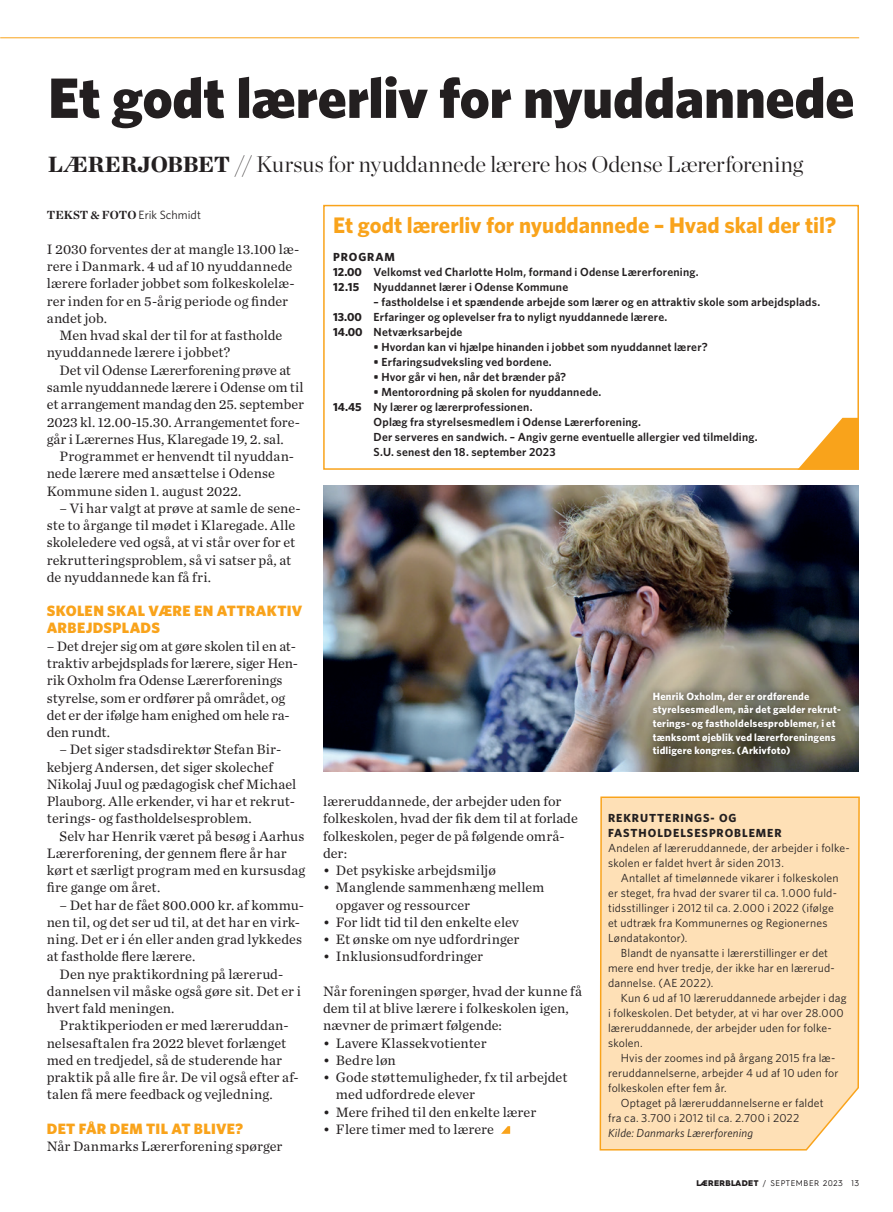
<style>
.page{position:relative;width:893px;height:1212px;background:#fff}
.page>*{position:absolute;margin:0;border:0;box-sizing:border-box;transform-origin:0 0}
.t1{font:900 57px "Whitney";letter-spacing:-.005em;color:#231f20}
.t2{font:300 22.5px "Chronicle Display";letter-spacing:-.01em;color:#231f20}
.t3{font:700 22.5px "Whitney";color:#f9a31b}
.t4{font:900 15px/17.2px "Whitney";letter-spacing:.02em;color:#f9a31b}
.t5{font:14.25px/17.2px "Chronicle Text G1";color:#231f20}
.t6{font:12px "Whitney";letter-spacing:.005em;color:#231f20}
.t7{font:11.7px/15px "Whitney";letter-spacing:.015em;color:#231f20}
.t8{font:600 11.7px/15px "Whitney";letter-spacing:.015em;color:#231f20}
.t9{font:700 11.7px/15px "Whitney";letter-spacing:.08em;color:#231f20}
.t10{font:italic 11.7px "Whitney";letter-spacing:.015em;color:#231f20}
.t11{font:700 10.5px/13.5px "Whitney";letter-spacing:.02em;color:#fff}
.t12{font:8.25px "Hurme Geometric Sans 3";letter-spacing:.07em;color:#231f20}
.s1{font-family:"Chronicle Deck";font-weight:900}
.s2{font-family:"Chronicle Deck";font-weight:700}
.s3{font-weight:700}
.s4{font-weight:900}
</style>
<div class="page">
<img style="left:323px;top:485px;width:536px;height:286px">
<hr style="left:0;top:37px;width:859px;height:1px;background:#f9a31b">
<svg style="left:501px;top:1126px;width:9px;height:8px"></svg>
<div style="left:323px;top:205px;width:536px;height:265px;border:2px solid #f9a31b"></div>
<div style="left:646px;top:685px;width:201px;height:77px;background:#231f20;opacity:.7"></div>
<svg style="left:797px;top:418px;width:62px;height:52px"></svg>
<div style="left:599px;top:796px;width:261px;height:355px;background:#fee0b6"></div>
<h1 class="t1" style="left:48px;top:60px;width:808px">Et godt lærerliv for nyuddannede</h1>
<h2 class="t2" style="left:48px;top:147px;width:756px"><span class="s1">LÆRERJOBBET</span> // Kursus for nyuddannede lærere hos Odense Lærerforening</h2>
<p class="t6" style="left:47px;top:207px;width:156px"><span class="s2">TEKST &amp; FOTO</span> Erik Schmidt</p>
<p class="t5" style="left:47px;top:240px;width:254px">I 2030 forventes der at mangle 13.100 læ&shy;rere i Danmark. 4 ud af 10 nyuddannede lærere forlader jobbet som folkeskolelæ&shy;rer inden for en 5-årig periode og finder andet job.</p>
<p class="t5" style="left:47px;top:326px;width:237px;text-indent:13px">Men hvad skal der til for at fastholde nyuddannede lærere i jobbet?</p>
<p class="t5" style="left:47px;top:361px;width:259px;text-indent:13px">Det vil Odense Lærerforening prøve at samle nyuddannede lærere i Odense om til et arrangement mandag den 25. september 2023 kl. 12.00-15.30. Arrangementet fore&shy;går i Lærernes Hus, Klaregade 19, 2. sal.</p>
<p class="t5" style="left:47px;top:447px;width:249px;text-indent:13px">Programmet er henvendt til nyuddan&shy;nede lærere med ansættelse i Odense<br>Kommune siden 1. august 2022.</p>
<p class="t5" style="left:47px;top:499px;width:256px;text-indent:13px">– Vi har valgt at prøve at samle de sene&shy;ste to årgange til mødet i Klaregade. Alle skoleledere ved også, at vi står over for et rekrutteringsproblem, så vi satser på, at de nyuddannede kan få fri.</p>
<p class="t4" style="left:47px;top:602px;width:257px">SKOLEN SKAL VÆRE EN ATTRAKTIV<br>ARBEJDSPLADS</p>
<p class="t5" style="left:47px;top:636px;width:253px">– Det drejer sig om at gøre skolen til en at&shy;traktiv arbejdsplads for lærere, siger Hen&shy;rik Oxholm fra Odense Lærerforenings styrelse, som er ordfører på området, og det er der ifølge ham enighed om hele ra&shy;den rundt.</p>
<p class="t5" style="left:47px;top:740px;width:251px;text-indent:13px">– Det siger stadsdirektør Stefan Bir&shy;kebjerg Andersen, det siger skolechef Nikolaj Juul og pædagogisk chef Michael Plauborg. Alle erkender, vi har et rekrut&shy;terings- og fastholdelsesproblem.</p>
<p class="t5" style="left:47px;top:826px;width:260px;text-indent:13px">Selv har Henrik været på besøg i Aarhus Lærerforening, der gennem flere år har kørt et særligt program med en kursusdag fire gange om året.</p>
<p class="t5" style="left:47px;top:895px;width:259px;text-indent:13px">– Det har de fået 800.000 kr. af kommu&shy;nen til, og det ser ud til, at det har en virk&shy;ning. Det er i én eller anden grad lykkedes at fastholde flere lærere.</p>
<p class="t5" style="left:47px;top:964px;width:256px;text-indent:13px">Den nye praktikordning på lærerud&shy;dannelsen vil måske også gøre sit. Det er i hvert fald meningen.</p>
<p class="t5" style="left:47px;top:1016px;width:254px;text-indent:13px">Praktikperioden er med læreruddan&shy;nelsesaftalen fra 2022 blevet forlænget med en tredjedel, så de studerende har praktik på alle fire år. De vil også efter af&shy;talen få mere feedback og vejledning.</p>
<p class="t4" style="left:47px;top:1119px;width:198px">DET FÅR DEM TIL AT BLIVE?</p>
<p class="t5" style="left:47px;top:1137px;width:237px">Når Danmarks Lærerforening spørger</p>
<h2 class="t3" style="left:333px;top:210px;width:504px">Et godt lærerliv for nyuddannede – Hvad skal der til?</h2>
<p class="t8" style="left:333px;top:249px;width:367px"><span class="s3">PROGRAM<br>12.00</span> Velkomst ved Charlotte Holm, formand i Odense Lærerforening.<br><span class="s3">12.15</span> Nyuddannet lærer i Odense Kommune</p>
<p class="t8" style="left:333px;top:294px;width:488px;text-indent:40px">– fastholdelse i et spændende arbejde som lærer og en attraktiv skole som arbejdsplads.<br><span class="s3">13.00</span> Erfaringer og oplevelser fra to nyligt nyuddannede lærere.<br><span class="s3">14.00</span> Netværksarbejde</p>
<p class="t8" style="left:374px;top:339px;width:336px">• Hvordan kan vi hjælpe hinanden i jobbet som nyuddannet lærer?</p>
<p class="t8" style="left:374px;top:354px;width:180px">• Erfaringsudveksling ved bordene.</p>
<p class="t8" style="left:374px;top:369px;width:194px">• Hvor går vi hen, når det brænder på?</p>
<p class="t8" style="left:333px;top:384px;width:270px;text-indent:40px">• Mentorordning på skolen for nyuddannede.<br><span class="s3">14.45</span> Ny lærer og lærerprofessionen.</p>
<p class="t8" style="left:374px;top:414px;width:385px">Oplæg fra styrelsesmedlem i Odense Lærerforening.<br>Der serveres en sandwich. – Angiv gerne eventuelle allergier ved tilmelding.<br>S.U. senest den 18. september 2023</p>
<p class="t5" style="left:323px;top:792px;width:256px">læreruddannede, der arbejder uden for folkeskolen, hvad der fik dem til at forlade folkeskolen, peger de på følgende områ&shy;der:</p>
<p class="t5" style="left:323px;top:861px;width:174px">• Det psykiske arbejdsmiljø</p>
<p class="t5" style="left:336px;top:878px;width:210px;text-indent:-13px">• Manglende sammenhæng mellem opgaver og ressourcer</p>
<p class="t5" style="left:323px;top:913px;width:197px">• For lidt tid til den enkelte elev</p>
<p class="t5" style="left:323px;top:930px;width:198px">• Et ønske om nye udfordringer</p>
<p class="t5" style="left:323px;top:947px;width:161px">• Inklusionsudfordringer</p>
<p class="t5" style="left:323px;top:982px;width:260px">Når foreningen spørger, hvad der kunne få dem til at blive lærere i folkeskolen igen, nævner de primært følgende:</p>
<p class="t5" style="left:323px;top:1033px;width:165px">• Lavere Klassekvotienter</p>
<p class="t5" style="left:323px;top:1051px;width:74px">• Bedre løn</p>
<p class="t5" style="left:336px;top:1068px;width:233px;text-indent:-13px">• Gode støttemuligheder, fx til arbejdet med udfordrede elever</p>
<p class="t5" style="left:323px;top:1102px;width:214px">• Mere frihed til den enkelte lærer</p>
<p class="t5" style="left:323px;top:1120px;width:172px">• Flere timer med to lærere</p>
<p class="t11" style="left:653px;top:689px;width:190px">Henrik Oxholm, der er ordførende styrelsesmedlem, når det gælder rekrut&shy;terings- og fastholdelsesproblemer, i et tænksomt øjeblik ved lærerforeningens tidligere kongres. (Arkivfoto)</p>
<p class="t9" style="left:608px;top:810px;width:175px">REKRUTTERINGS- OG<br>FASTHOLDELSESPROBLEMER</p>
<p class="t7" style="left:608px;top:840px;width:243px">Andelen af læreruddannede, der arbejder i folke&shy;skolen er faldet hvert år siden 2013.</p>
<p class="t7" style="left:608px;top:870px;width:232px;text-indent:13px">Antallet af timelønnede vikarer i folkeskolen er steget, fra hvad der svarer til ca. 1.000 fuld&shy;tidsstillinger i 2012 til ca. 2.000 i 2022 (ifølge et udtræk fra Kommunernes og Regionernes Løndatakontor).</p>
<p class="t7" style="left:608px;top:945px;width:228px;text-indent:13px">Blandt de nyansatte i lærerstillinger er det mere end hver tredje, der ikke har en lærerud&shy;dannelse. (AE 2022).</p>
<p class="t7" style="left:608px;top:990px;width:240px;text-indent:13px">Kun 6 ud af 10 læreruddannede arbejder i dag i folkeskolen. Det betyder, at vi har over 28.000 læreruddannede, der arbejder uden for folke&shy;skolen.</p>
<p class="t7" style="left:608px;top:1050px;width:232px;text-indent:13px">Hvis der zoomes ind på årgang 2015 fra læ&shy;reruddannelserne, arbejder 4 ud af 10 uden for folkeskolen efter fem år.</p>
<p class="t7" style="left:608px;top:1095px;width:217px;text-indent:13px">Optaget på læreruddannelserne er faldet fra ca. 3.700 i 2012 til ca. 2.700 i 2022</p>
<p class="t10" style="left:608px;top:1125px;width:146px">Kilde: Danmarks Lærerforening</p>
<p class="t12" style="left:696px;top:1177px;width:164px"><span class="s4">LÆRERBLADET</span> / SEPTEMBER 2023 13</p>
</div>
